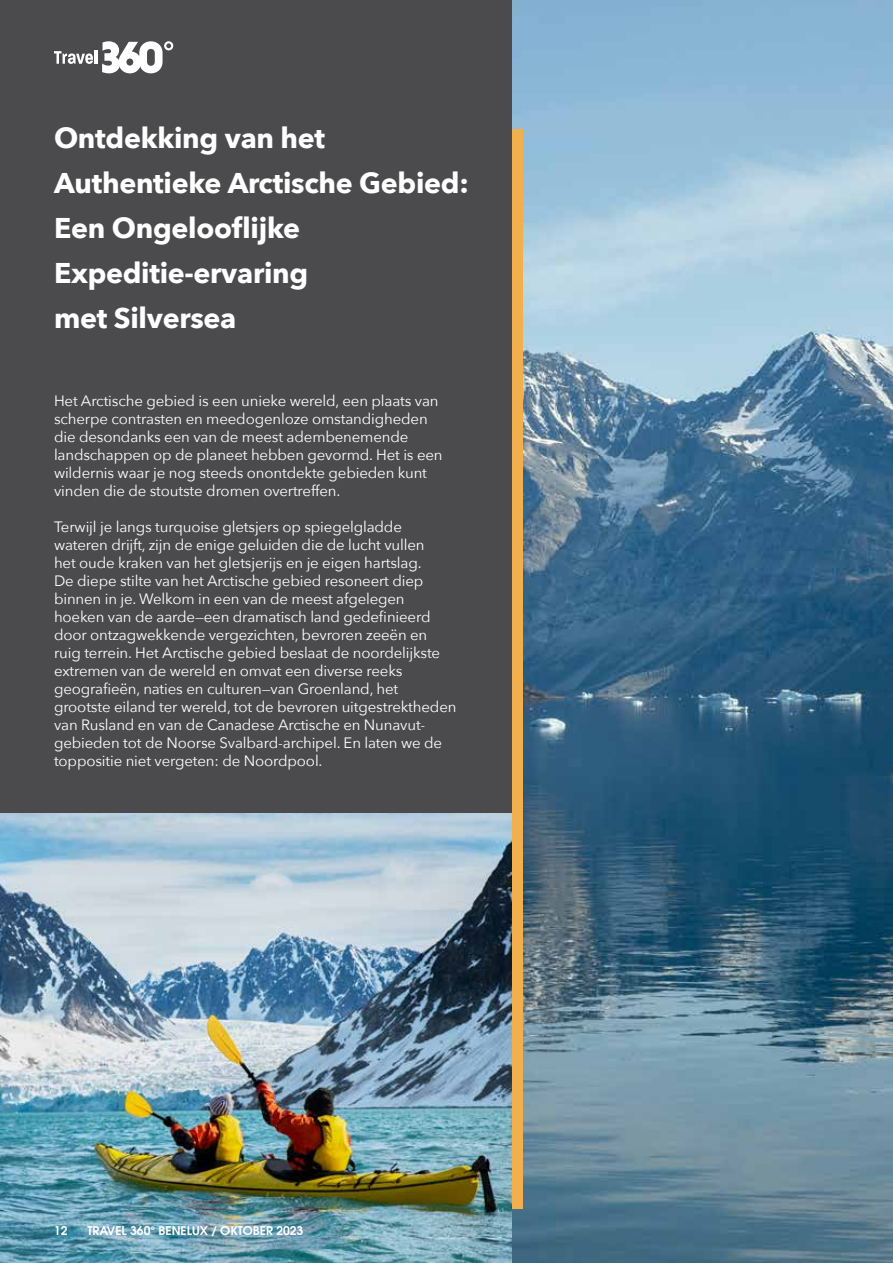
<style>
.page{position:relative;width:893px;height:1263px;background:#fff}
.page>*{position:absolute;margin:0;border:0;box-sizing:border-box;transform-origin:0 0}
.t1{font:700 28.5px/45px "Avenir Next";letter-spacing:-.01em;color:#fff}
.t2{font:15px/18px "Avenir Next";letter-spacing:-.01em;color:#fff}
.t3{font:600 12px "Avant Garde LT";color:#fff}
</style>
<div class="page">
<img style="left:512px;top:0;width:381px;height:1263px">
<div style="left:480px;top:130px;width:43px;height:1079px;background:#f2af4d"></div>
<img style="left:0;top:812px;width:512px;height:451px">
<div style="left:0;top:0;width:512px;height:812px;background:#4b4b4d"></div>
<svg style="left:54px;top:51px;width:39px;height:13px"></svg>
<hr style="left:95px;top:50px;width:3px;height:14px;background:#fff">
<svg style="left:102px;top:41px;width:71px;height:32px"></svg>
<h1 class="t1" style="left:54px;top:115px;width:416px">Ontdekking van het<br>Authentieke Arctische Gebied:<br>Een Ongelooflijke<br>Expeditie-ervaring<br>met Silversea</h1>
<p class="t2" style="left:54px;top:391px;width:390px">Het Arctische gebied is een unieke wereld, een plaats van scherpe contrasten en meedogenloze omstandigheden die desondanks een van de meest adembenemende landschappen op de planeet hebben gevormd. Het is een wildernis waar je nog steeds onontdekte gebieden kunt vinden die de stoutste dromen overtreffen.</p>
<p class="t2" style="left:54px;top:517px;width:404px">Terwijl je langs turquoise gletsjers op spiegelgladde wateren drijft, zijn de enige geluiden die de lucht vullen<br>het oude kraken van het gletsjerijs en je eigen hartslag.<br>De diepe stilte van het Arctische gebied resoneert diep binnen in je. Welkom in een van de meest afgelegen hoeken van de aarde—een dramatisch land gedefinieerd door ontzagwekkende vergezichten, bevroren zeeën en ruig terrein. Het Arctische gebied beslaat de noordelijkste extremen van de wereld en omvat een diverse reeks geografieën, naties en culturen—van Groenland, het grootste eiland ter wereld, tot de bevroren uitgestrektheden van Rusland en van de Canadese Arctische en Nunavut&shy;gebieden tot de Noorse Svalbard-archipel. En laten we de toppositie niet vergeten: de Noordpool.</p>
<p class="t3" style="left:54px;top:1222px;width:15px">12</p>
<p class="t3" style="left:88px;top:1222px;width:217px">TRAVEL 360° BENELUX / OKTOBER 2023</p>
</div>
